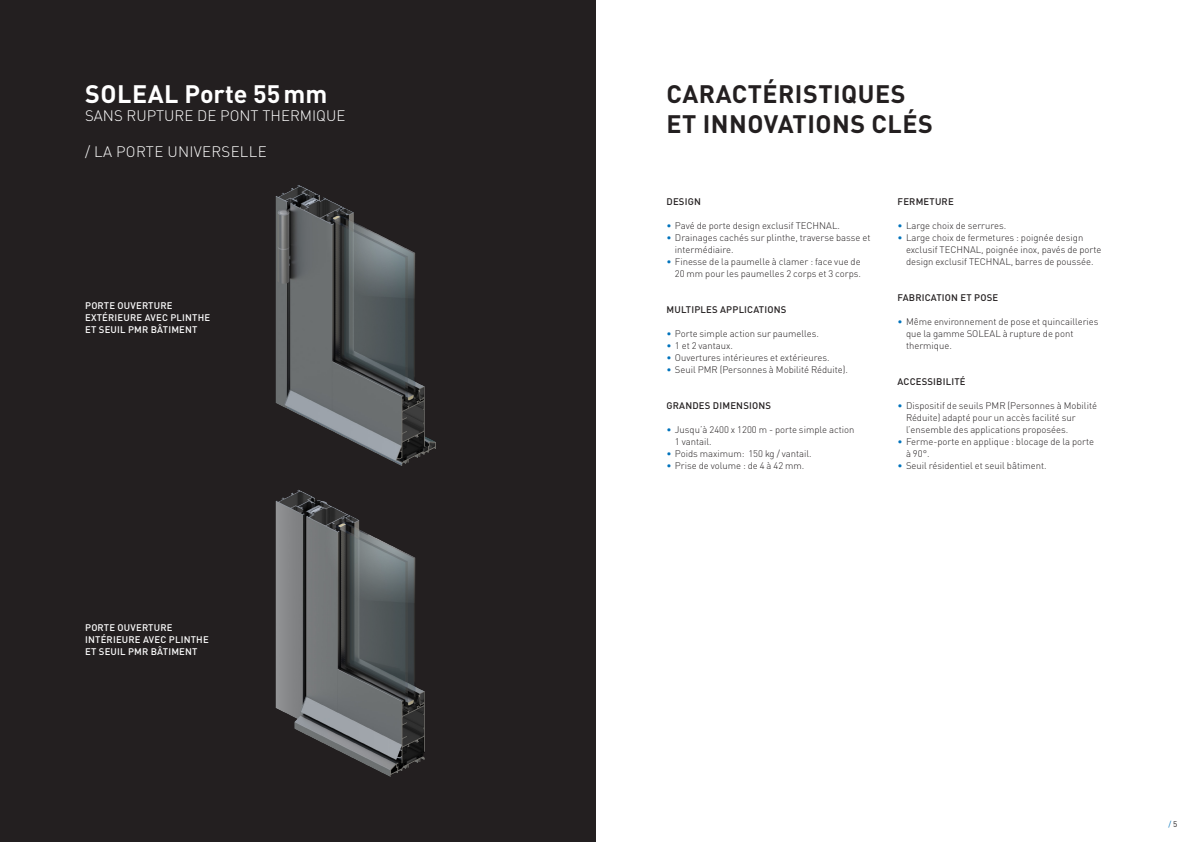
<style>
.page{position:relative;width:1191px;height:842px;background:#fff}
.page>*{position:absolute;margin:0;border:0;box-sizing:border-box;transform-origin:0 0}
._2017_Titre_2{font:700 25px/30px "DIN Pro";letter-spacing:.02em;color:#231f20}
._2017_Titre_2-2{font:700 25px "DIN Pro";letter-spacing:.01em;color:#fff}
._2017_Titre_2-3{font:300 15px "DIN Pro";color:#fff}
._2017_Titre_2-4{font:300 15px "DIN Pro";letter-spacing:.02em;color:#fff}
.t1{font:300 9.5px/12px "DIN Pro";color:#231f20}
._2017_Titre_3{font:500 9.5px/12px "DIN Pro";letter-spacing:.02em;color:#fff}
._2017_Titre_3-2{font:500 9.5px "DIN Pro";letter-spacing:.02em;color:#231f20}
.t2{font:8px "DIN Pro";color:#0073bc}
.s1{color:#0073bc}
.s2{color:#231f20}
</style>
<div class="page">
<div style="left:0;top:0;width:595px;height:842px;background:#231f20"></div>
<img style="left:275px;top:185px;width:161px;height:281px">
<img style="left:275px;top:490px;width:150px;height:287px">
<p class="_2017_Titre_2-2" style="left:85px;top:73px;width:243px">SOLEAL Porte 55mm</p>
<p class="_2017_Titre_2-3" style="left:85px;top:104px;width:262px">SANS RUPTURE DE PONT THERMIQUE</p>
<p class="_2017_Titre_2-4" style="left:85px;top:140px;width:183px">/ LA PORTE UNIVERSELLE</p>
<p class="_2017_Titre_3" style="left:85px;top:299px;width:127px">PORTE OUVERTURE<br>EXTÉRIEURE AVEC PLINTHE<br>ET SEUIL PMR BÂTIMENT</p>
<p class="_2017_Titre_3" style="left:85px;top:620px;width:125px">PORTE OUVERTURE<br>INTÉRIEURE AVEC PLINTHE<br>ET SEUIL PMR BÂTIMENT</p>
<p class="_2017_Titre_2" style="left:666px;top:76px;width:268px">CARACTÉRISTIQUES<br>ET INNOVATIONS CLÉS</p>
<p class="_2017_Titre_3-2" style="left:666px;top:194px;width:36px">DESIGN</p>
<p class="t1" style="left:666px;top:219px;width:175px"><span class="s1">•</span> Pavé de porte design exclusif TECHNAL.</p>
<p class="t1" style="left:675px;top:231px;width:197px;text-indent:-9px"><span class="s1">•</span> Drainages cachés sur plinthe, traverse basse et intermédiaire.</p>
<p class="t1" style="left:666px;top:255px;width:196px;text-align:right"><span class="s1">•</span> Finesse de la paumelle à clamer : face vue de<br>20 mm pour les paumelles 2 corps et 3 corps.</p>
<p class="_2017_Titre_3-2" style="left:666px;top:302px;width:121px">MULTIPLES APPLICATIONS</p>
<p class="t1" style="left:666px;top:327px;width:154px"><span class="s1">•</span> Porte simple action sur paumelles.</p>
<p class="t1" style="left:666px;top:339px;width:68px"><span class="s1">•</span> 1 et 2 vantaux.</p>
<p class="t1" style="left:666px;top:351px;width:165px"><span class="s1">•</span> Ouvertures intérieures et extérieures.</p>
<p class="t1" style="left:666px;top:363px;width:183px"><span class="s1">•</span> Seuil PMR (Personnes à Mobilité Réduite).</p>
<p class="_2017_Titre_3-2" style="left:666px;top:398px;width:106px">GRANDES DIMENSIONS</p>
<p class="t1" style="left:675px;top:423px;width:181px;text-indent:-9px"><span class="s1">•</span> Jusqu’à 2400 x 1200 m - porte simple action<br>1 vantail.</p>
<p class="t1" style="left:666px;top:447px;width:147px"><span class="s1">•</span> Poids maximum: 150 kg / vantail.</p>
<p class="t1" style="left:666px;top:459px;width:139px"><span class="s1">•</span> Prise de volume : de 4 à 42 mm.</p>
<p class="_2017_Titre_3-2" style="left:897px;top:194px;width:58px">FERMETURE</p>
<p class="t1" style="left:897px;top:219px;width:110px"><span class="s1">•</span> Large choix de serrures.</p>
<p class="t1" style="left:906px;top:231px;width:197px;text-indent:-9px"><span class="s1">•</span> Large choix de fermetures : poignée design exclusif TECHNAL, poignée inox, pavés de porte design exclusif TECHNAL, barres de poussée.</p>
<p class="_2017_Titre_3-2" style="left:897px;top:290px;width:102px">FABRICATION ET POSE</p>
<p class="t1" style="left:906px;top:315px;width:194px;text-indent:-9px"><span class="s1">•</span> Même environnement de pose et quincailleries que la gamme SOLEAL à rupture de pont thermique.</p>
<p class="_2017_Titre_3-2" style="left:897px;top:374px;width:70px">ACCESSIBILITÉ</p>
<p class="t1" style="left:906px;top:399px;width:192px;text-indent:-9px"><span class="s1">•</span> Dispositif de seuils PMR (Personnes à Mobilité<br>Réduite) adapté pour un accès facilité sur l’ensemble des applications proposées.</p>
<p class="t1" style="left:906px;top:435px;width:190px;text-indent:-9px"><span class="s1">•</span> Ferme-porte en applique : blocage de la porte à 90°.</p>
<p class="t1" style="left:897px;top:459px;width:151px"><span class="s1">•</span> Seuil résidentiel et seuil bâtiment.</p>
<p class="t2" style="left:1168px;top:818px;width:11px">/ <span class="s2">5</span></p>
</div>
